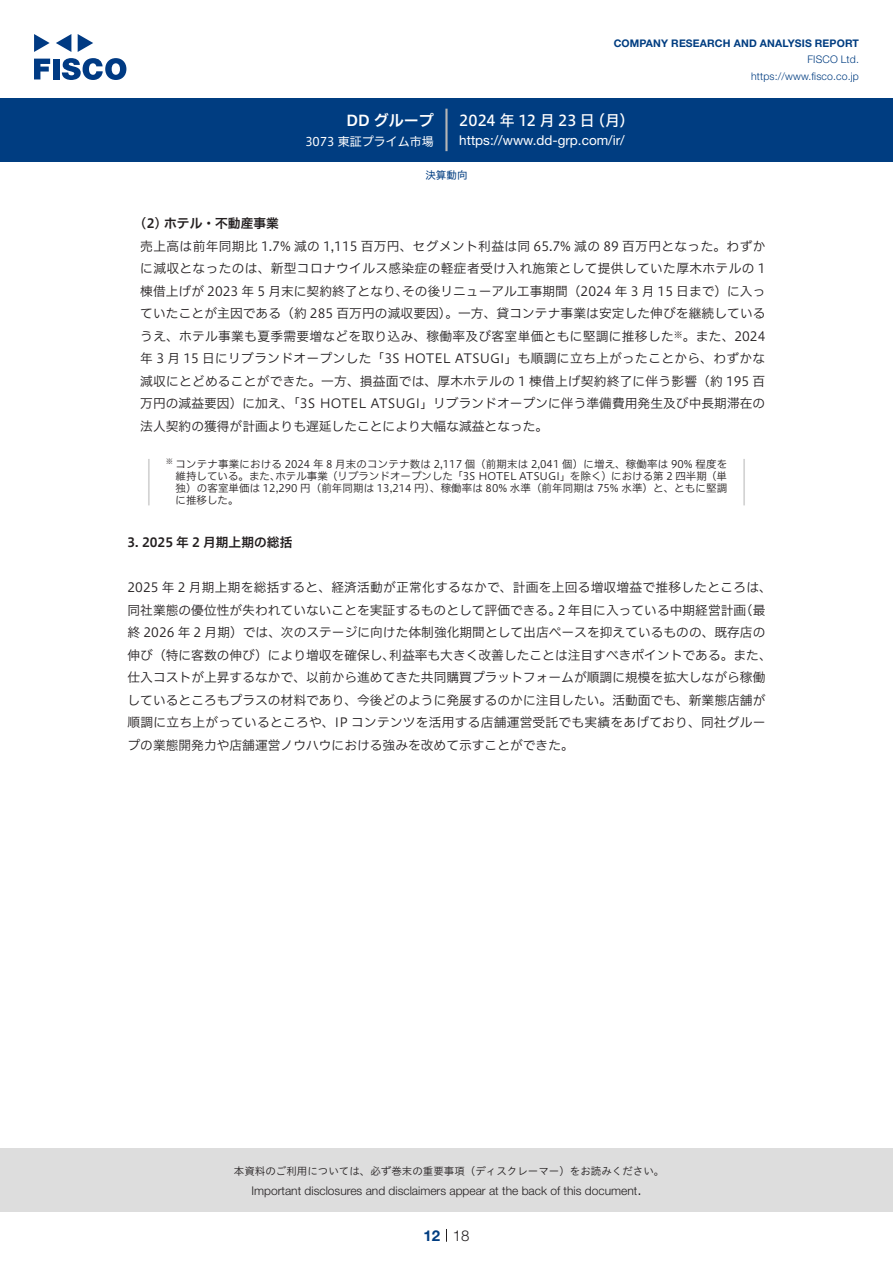
<style>
.page{position:relative;width:893px;height:1263px;background:#fff}
.page>*{position:absolute;margin:0;border:0;box-sizing:border-box;transform-origin:0 0}
.t1{font:15px "Hiragino UD Sans F Std N W5";letter-spacing:.005em;color:#fff}
.t2{font:15px "Hiragino UD Sans F Std N W6";color:#fff}
.t3{font:300 15px "Helvetica Neue LT Std";color:#231f20}
.t4{font:700 15px "Helvetica Neue LT Std";color:#003d81}
.t5{font:13.5px "Helvetica Neue LT Std";color:#fff}
.本文3mm{font:12.75px/22.5px "Hiragino UD Sans F Std N W3";letter-spacing:.015em;color:#231f20;text-align:right}
.本文{font:12.75px/22.5px "Hiragino UD Sans F Std N W3";color:#231f20}
.本文-2{font:12.75px/22.5px "Hiragino UD Sans F Std N W3";letter-spacing:.02em;color:#231f20}
.小タイトル{font:12.75px "Hiragino UD Sans F Std N W6";color:#231f20}
.小タイトル3mm{font:12.75px "Hiragino UD Sans F Std N W6";color:#231f20}
.t6{font:300 12px "Helvetica Neue LT Std";color:#231f20}
.t7{font:12px "Hiragino UD Sans F Std N W4";color:#fff}
.t8{font:10.5px/12px "Hiragino UD Sans F Std N W3";color:#231f20}
.t9{font:10.5px "Hiragino UD Sans Std W3";color:#231f20}
.t10{font:700 10.5px "Helvetica Neue LT Std";letter-spacing:.015em;color:#003d81}
.t11{font:300 10.5px/16.5px "Helvetica Neue LT Std";letter-spacing:.015em;color:#003d81;text-align:right}
.ヘッダー{font:10.5px "Hiragino UD Sans F Std N W4";color:#003d81}
.本文3mm-2{font:8.85px "Hiragino UD Sans F Std N W3";color:#231f20}
.t12{font:7.35px "Hiragino UD Sans F Std N W3";color:#231f20}
.s1{font-size:12.75px}
</style>
<div class="page">
<div style="left:0;top:1148px;width:893px;height:64px;background:#ddd"></div>
<svg style="left:34px;top:59px;width:16px;height:20px"></svg>
<div style="left:53px;top:59px;width:6px;height:20px;background:#003a83"></div>
<svg style="left:62px;top:58px;width:64px;height:22px"></svg>
<svg style="left:34px;top:34px;width:16px;height:18px"></svg>
<svg style="left:78px;top:34px;width:15px;height:18px"></svg>
<svg style="left:56px;top:34px;width:15px;height:18px"></svg>
<div style="left:0;top:98px;width:893px;height:64px;background:#003d81"></div>
<hr style="left:445px;top:109px;width:3px;height:42px;background:#b5b5b6">
<svg style="left:446px;top:1229px;width:1px;height:13px"></svg>
<hr style="left:148px;top:459px;width:2px;height:46px;background:#d3d3d3">
<hr style="left:743px;top:459px;width:2px;height:46px;background:#d3d3d3">
<p class="t2" style="left:346px;top:109px;width:89px">DD グループ</p>
<p class="t7" style="left:305px;top:132px;width:130px">3073 東証プライム市場</p>
<p class="t10" style="left:614px;top:37px;width:247px">COMPANY RESEARCH AND ANALYSIS REPORT</p>
<p class="t11" style="left:751px;top:51px;width:109px">FISCO Ltd. https://www.fisco.co j p.</p>
<p class="t1" style="left:590px;top:109px;width:46px">（月(</p>
<p class="t1" style="left:459px;top:109px;width:137px">2024 年 12 月23 日</p>
<p class="t5" style="left:459px;top:132px;width:167px">https://www.dd-grp.com /i r/</p>
<p class="ヘッダー" style="left:425px;top:167px;width:43px">決算動向</p>
<p class="小タイトル3mm" style="left:140px;top:214px;width:140px">2( ) ホテル・不動産事業</p>
<p class="本文3mm" style="left:140px;top:234px;width:627px">売上高は前年同期比 1.7% 減の 1,115 百万円、セグメント利益は同 65.7% 減の 89 百万円となった。わずかに減収となったのは、新型コロナウイルス感染症の軽症者受け入れ施策として提供していた厚木ホテルの 1その後リニューアル工事期間（2024 年 3 月 15 日まで）に入っ</p>
<p class="本文3mm" style="left:140px;top:279px;width:270px">棟借上げが 2023 年 5 月末に契約終了となり、</p>
<p class="本文3mm" style="left:140px;top:301px;width:627px">ていたことが主因である（約 285 百万円の減収要因）。一方、貸コンテナ事業は安定した伸びを継続している</p>
<p class="本文3mm" style="left:696px;top:324px;width:71px">また、2024</p>
<p class="本文3mm" style="left:140px;top:324px;width:626px;text-align:left">うえ、ホテル事業も夏季需要増などを取り込み、稼働率及び客室単価ともに堅調に推移した<br>年 3 月 15 日にリブランドオープンした「3S HOTEL ATSUGI」も順調に立ち上がったことから、わずかな減収にとどめることができた。一方、損益面では、厚木ホテルの 1 棟借上げ契約終了に伴う影響（約 195 百万円の減益要因）に加え、「3S HOTEL ATSUGI」リブランドオープンに伴う準備費用発生及び中長期滞在の法人契約の獲得が計画よりも遅延したことにより大幅な減益となった。</p>
<p class="t8" style="left:176px;top:458px;width:553px">コンテナ事業における 2024 年 8 月末のコンテナ数は 2,117 個（前期末は 2,041 個）に増え、稼働率は 90% 程度を</p>
<p class="本文3mm-2" style="left:674px;top:328px;width:23px">※<span class="s1">。</span></p>
<p class="t12" style="left:166px;top:456px;width:9px">※</p>
<p class="t8" style="left:275px;top:470px;width:453px">ホテル事業（リブランドオープンした「3S HOTEL ATSUGI」を除く）における第 2 四半期（単</p>
<p class="t8" style="left:176px;top:470px;width:553px">維持している。また、<br>独）の客室単価は 12,290 円（前年同期は 13,214 円）、稼働率は 80% 水準（前年同期は 75% 水準）と、ともに堅調に推移した。</p>
<p class="小タイトル" style="left:128px;top:533px;width:166px">3. 2025 年 2 月期上期の総括</p>
<p class="本文-2" style="left:740px;top:576px;width:33px;text-indent:-612px">2025 年 2 月期上期を総括すると、経済活動が正常化するなかで、計画を上回る増収増益で推移したところは、（最</p>
<p class="本文" style="left:128px;top:598px;width:435px">同社業態の優位性が失われていないことを実証するものとして評価できる。</p>
<p class="本文" style="left:128px;top:621px;width:639px">終 2026 年 2 月期）では、次のステージに向けた体制強化期間として出店ペースを抑えているものの、既存店の</p>
<p class="本文" style="left:389px;top:643px;width:384px">利益率も大きく改善したことは注目すべきポイントである。また、</p>
<p class="本文" style="left:558px;top:598px;width:190px">2 年目に入っている中期経営計画</p>
<p class="本文" style="left:128px;top:643px;width:639px">伸び（特に客数の伸び）により増収を確保し、<br>仕入コストが上昇するなかで、以前から進めてきた共同購買プラットフォームが順調に規模を拡大しながら稼働しているところもプラスの材料であり、今後どのように発展するのかに注目したい。活動面でも、新業態店舗が順調に立ち上がっているところや、IP コンテンツを活用する店舗運営受託でも実績をあげており、同社グループの業態開発力や店舗運営ノウハウにおける強みを改めて示すことができた。</p>
<p class="t9" style="left:234px;top:1163px;width:432px">本資料のご利用については、必ず巻末の重要事項（ディスクレーマー）をお読みください。</p>
<p class="t3" style="left:637px;top:1180px;width:6px">.</p>
<p class="t6" style="left:251px;top:1183px;width:387px">Important disclosures and disclaimers appear at the back of this document</p>
<p class="t4" style="left:423px;top:1226px;width:18px">12</p>
<p class="t3" style="left:453px;top:1226px;width:18px">18</p>
</div>
